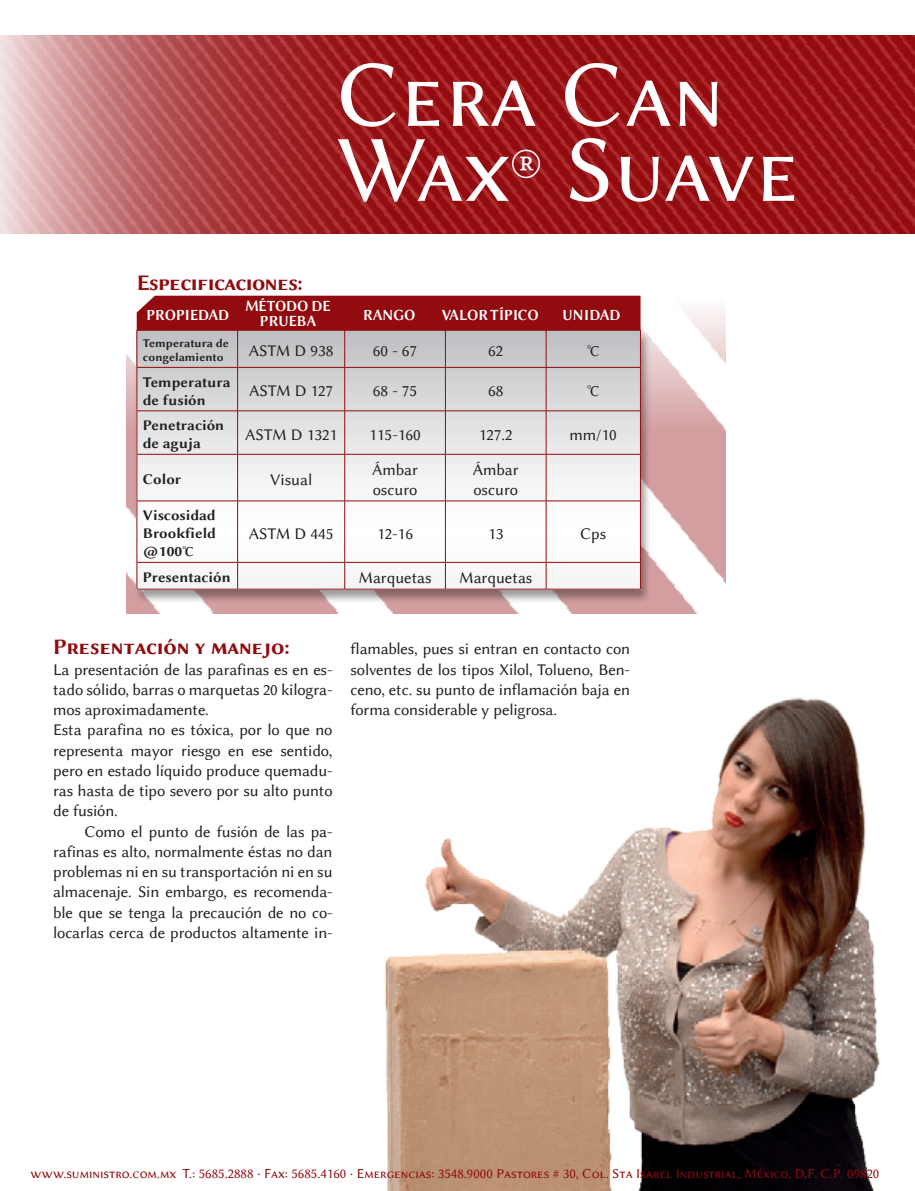
<style>
.page{position:relative;width:915px;height:1191px;background:#fff}
.page>*{position:absolute;margin:0;border:0;box-sizing:border-box;transform-origin:0 0}
.t1{font:95.25px/75px "Lin Biolinum Capitals";color:#fff}
.subtitulos_norsolene{font:22.5px "Lin Biolinum Capitals B";letter-spacing:-.015em;color:#910b0f}
.Texto_independiente{font:16.5px/20.2px "Lin Biolinum";letter-spacing:-.01em;color:#231f20;text-align:justify}
.Cuerpo_de_texto{font:15.75px/15px "Lin Biolinum B";letter-spacing:-.01em;color:#fff;text-align:center;scale:.9 1}
.Texto_independiente-2{font:15px/18px "Lin Biolinum B";color:#231f20}
.t2{font:13.95px "Lin Biolinum Capitals";color:#910b0f}
.Sin_espaciado{font:12px/14.4px "Lin Biolinum B";color:#231f20}
</style>
<div class="page">
<img style="left:126px;top:296px;width:599px;height:318px">
<img style="left:0;top:35px;width:914px;height:199px">
<div style="left:133px;top:330px;width:518px;height:273px;background:#231f20;opacity:.45"></div>
<div style="left:137px;top:330px;width:503px;height:259px;background:linear-gradient(to bottom,#c6c7c9,#fff)"></div>
<div style="left:137px;top:296px;width:503px;height:34px;background:#910b0f"></div>
<hr style="left:137px;top:589px;width:100px;height:1px;background:#910b0f">
<hr style="left:237px;top:589px;width:107px;height:1px;background:#910b0f">
<hr style="left:344px;top:589px;width:101px;height:1px;background:#910b0f">
<hr style="left:445px;top:589px;width:101px;height:1px;background:#910b0f">
<hr style="left:546px;top:589px;width:94px;height:1px;background:#910b0f">
<hr style="left:137px;top:330px;width:1px;height:37px;background:#910b0f">
<hr style="left:137px;top:367px;width:1px;height:43px;background:#910b0f">
<hr style="left:137px;top:411px;width:1px;height:43px;background:#910b0f">
<hr style="left:137px;top:454px;width:1px;height:47px;background:#910b0f">
<hr style="left:137px;top:501px;width:1px;height:61px;background:#910b0f">
<svg style="left:137px;top:563px;width:1px;height:26px"></svg>
<hr style="left:137px;top:330px;width:100px;height:1px;background:#910b0f">
<hr style="left:237px;top:330px;width:107px;height:1px;background:#910b0f">
<hr style="left:344px;top:330px;width:101px;height:1px;background:#910b0f">
<hr style="left:445px;top:330px;width:101px;height:1px;background:#910b0f">
<hr style="left:546px;top:330px;width:94px;height:1px;background:#910b0f">
<hr style="left:237px;top:330px;width:1px;height:37px;background:#910b0f">
<hr style="left:344px;top:330px;width:1px;height:37px;background:#910b0f">
<hr style="left:445px;top:330px;width:1px;height:37px;background:#910b0f">
<hr style="left:545px;top:330px;width:1px;height:37px;background:#910b0f">
<hr style="left:640px;top:330px;width:1px;height:37px;background:#910b0f">
<hr style="left:237px;top:367px;width:1px;height:43px;background:#910b0f">
<hr style="left:344px;top:367px;width:1px;height:43px;background:#910b0f">
<hr style="left:445px;top:367px;width:1px;height:43px;background:#910b0f">
<hr style="left:545px;top:367px;width:1px;height:43px;background:#910b0f">
<hr style="left:640px;top:367px;width:1px;height:43px;background:#910b0f">
<hr style="left:237px;top:411px;width:1px;height:43px;background:#910b0f">
<hr style="left:344px;top:411px;width:1px;height:43px;background:#910b0f">
<hr style="left:445px;top:411px;width:1px;height:43px;background:#910b0f">
<hr style="left:545px;top:411px;width:1px;height:43px;background:#910b0f">
<hr style="left:640px;top:411px;width:1px;height:43px;background:#910b0f">
<hr style="left:237px;top:454px;width:1px;height:47px;background:#910b0f">
<hr style="left:344px;top:454px;width:1px;height:47px;background:#910b0f">
<hr style="left:445px;top:454px;width:1px;height:47px;background:#910b0f">
<hr style="left:545px;top:454px;width:1px;height:47px;background:#910b0f">
<hr style="left:640px;top:454px;width:1px;height:47px;background:#910b0f">
<hr style="left:237px;top:501px;width:1px;height:61px;background:#910b0f">
<hr style="left:344px;top:501px;width:1px;height:61px;background:#910b0f">
<hr style="left:445px;top:501px;width:1px;height:61px;background:#910b0f">
<hr style="left:545px;top:501px;width:1px;height:61px;background:#910b0f">
<hr style="left:640px;top:501px;width:1px;height:61px;background:#910b0f">
<svg style="left:237px;top:563px;width:1px;height:26px"></svg>
<svg style="left:344px;top:563px;width:1px;height:26px"></svg>
<svg style="left:445px;top:563px;width:1px;height:26px"></svg>
<svg style="left:545px;top:563px;width:1px;height:26px"></svg>
<svg style="left:640px;top:562px;width:1px;height:27px"></svg>
<hr style="left:137px;top:367px;width:100px;height:1px;background:#910b0f">
<hr style="left:237px;top:367px;width:107px;height:1px;background:#910b0f">
<hr style="left:344px;top:367px;width:101px;height:1px;background:#910b0f">
<hr style="left:445px;top:367px;width:101px;height:1px;background:#910b0f">
<hr style="left:546px;top:367px;width:94px;height:1px;background:#910b0f">
<hr style="left:137px;top:410px;width:100px;height:1px;background:#910b0f">
<hr style="left:237px;top:410px;width:107px;height:1px;background:#910b0f">
<hr style="left:344px;top:410px;width:101px;height:1px;background:#910b0f">
<hr style="left:445px;top:410px;width:101px;height:1px;background:#910b0f">
<hr style="left:546px;top:410px;width:94px;height:1px;background:#910b0f">
<hr style="left:137px;top:454px;width:100px;height:1px;background:#910b0f">
<hr style="left:237px;top:454px;width:107px;height:1px;background:#910b0f">
<hr style="left:344px;top:454px;width:101px;height:1px;background:#910b0f">
<hr style="left:445px;top:454px;width:101px;height:1px;background:#910b0f">
<hr style="left:546px;top:454px;width:94px;height:1px;background:#910b0f">
<hr style="left:137px;top:500px;width:100px;height:1px;background:#910b0f">
<hr style="left:237px;top:500px;width:107px;height:1px;background:#910b0f">
<hr style="left:344px;top:500px;width:101px;height:1px;background:#910b0f">
<hr style="left:445px;top:500px;width:101px;height:1px;background:#910b0f">
<hr style="left:546px;top:500px;width:94px;height:1px;background:#910b0f">
<hr style="left:137px;top:562px;width:100px;height:1px;background:#910b0f">
<hr style="left:237px;top:562px;width:107px;height:1px;background:#910b0f">
<hr style="left:344px;top:562px;width:101px;height:1px;background:#910b0f">
<hr style="left:445px;top:562px;width:101px;height:1px;background:#910b0f">
<hr style="left:546px;top:562px;width:94px;height:1px;background:#910b0f">
<img style="left:385px;top:697px;width:495px;height:493px">
<p class="t1" style="left:336px;top:58px;width:466px">Cera Can<br>Wax<sup>®</sup> Suave</p>
<p class="subtitulos_norsolene" style="left:137px;top:267px;width:168px">Especificaciones:</p>
<p class="Cuerpo_de_texto" style="left:146px;top:307px;width:94px">PROPIEDAD</p>
<p class="Cuerpo_de_texto" style="left:245px;top:298px;width:96px">MÉTODO DE<br>PRUEBA</p>
<p class="Cuerpo_de_texto" style="left:363px;top:307px;width:60px">RANGO</p>
<p class="Cuerpo_de_texto" style="left:441px;top:307px;width:109px">VALOR TÍPICO</p>
<p class="Cuerpo_de_texto" style="left:562px;top:307px;width:66px">UNIDAD</p>
<p class="Sin_espaciado" style="left:143px;top:335px;width:87px">Temperatura de congelamiento</p>
<p class="Texto_independiente" style="left:249px;top:341px;width:86px">ASTM D 938</p>
<p class="Texto_independiente" style="left:373px;top:341px;width:46px">60 - 67</p>
<p class="Texto_independiente" style="left:488px;top:341px;width:16px">62</p>
<p class="Texto_independiente" style="left:586px;top:341px;width:15px">°C</p>
<p class="Texto_independiente-2" style="left:143px;top:372px;width:89px">Temperatura de fusión</p>
<p class="Texto_independiente" style="left:249px;top:381px;width:86px">ASTM D 127</p>
<p class="Texto_independiente" style="left:373px;top:381px;width:46px">68 - 75</p>
<p class="Texto_independiente" style="left:488px;top:381px;width:17px">68</p>
<p class="Texto_independiente" style="left:586px;top:381px;width:15px">°C</p>
<p class="Texto_independiente-2" style="left:143px;top:415px;width:83px">Penetración de aguja</p>
<p class="Texto_independiente" style="left:245px;top:425px;width:93px">ASTM D 1321</p>
<p class="Texto_independiente" style="left:369px;top:425px;width:53px">115-160</p>
<p class="Texto_independiente" style="left:479px;top:425px;width:35px">127.2</p>
<p class="Texto_independiente" style="left:569px;top:425px;width:49px">mm/10</p>
<p class="Texto_independiente-2" style="left:143px;top:469px;width:40px">Color</p>
<p class="Texto_independiente" style="left:270px;top:470px;width:44px">Visual</p>
<p class="Texto_independiente" style="left:372px;top:460px;width:47px;line-height:19.8px">Ámbar oscuro</p>
<p class="Texto_independiente" style="left:472px;top:460px;width:47px;line-height:19.8px">Ámbar oscuro</p>
<p class="Texto_independiente-2" style="left:143px;top:505px;width:74px;text-align:justify">Viscosidad Brookfield @100°C</p>
<p class="Texto_independiente" style="left:249px;top:524px;width:86px">ASTM D 445</p>
<p class="Texto_independiente" style="left:377px;top:524px;width:37px">12-16</p>
<p class="Texto_independiente" style="left:488px;top:524px;width:17px">13</p>
<p class="Texto_independiente" style="left:580px;top:524px;width:28px">Cps</p>
<p class="Texto_independiente-2" style="left:143px;top:568px;width:89px">Presentación</p>
<p class="Texto_independiente" style="left:358px;top:568px;width:75px">Marquetas</p>
<p class="Texto_independiente" style="left:459px;top:568px;width:75px">Marquetas</p>
<p class="subtitulos_norsolene" style="left:53px;top:631px;width:238px">Presentación y manejo:</p>
<p class="Texto_independiente" style="left:53px;top:659px;width:281px">La presentación de las parafinas es en es&shy;tado sólido, barras o marquetas 20 kilogra&shy;mos aproximadamente.</p>
<p class="Texto_independiente" style="left:53px;top:720px;width:281px">Esta parafina no es tóxica, por lo que no representa mayor riesgo en ese sentido, pero en estado líquido produce quemadu&shy;ras hasta de tipo severo por su alto punto de fusión.</p>
<p class="Texto_independiente" style="left:53px;top:821px;width:281px;text-indent:31px">Como el punto de fusión de las pa&shy;rafinas es alto, normalmente éstas no dan problemas ni en su transportación ni en su almacenaje. Sin embargo, es recomenda&shy;ble que se tenga la precaución de no co&shy;locarlas cerca de productos altamente in-</p>
<p class="Texto_independiente" style="left:350px;top:639px;width:281px">flamables, pues si entran en contacto con solventes de los tipos Xilol, Tolueno, Ben&shy;ceno, etc. su punto de inflamación baja en forma considerable y peligrosa.</p>
<p class="t2" style="left:31px;top:1166px;width:849px">www.suministro.com.mx T.: 5685.2888 · Fax: 5685.4160 · Emergencias: 3548.9000 Pastores # 30, Col. Sta Isabel Industrial, México, D.F. C.P. 09820</p>
</div>
